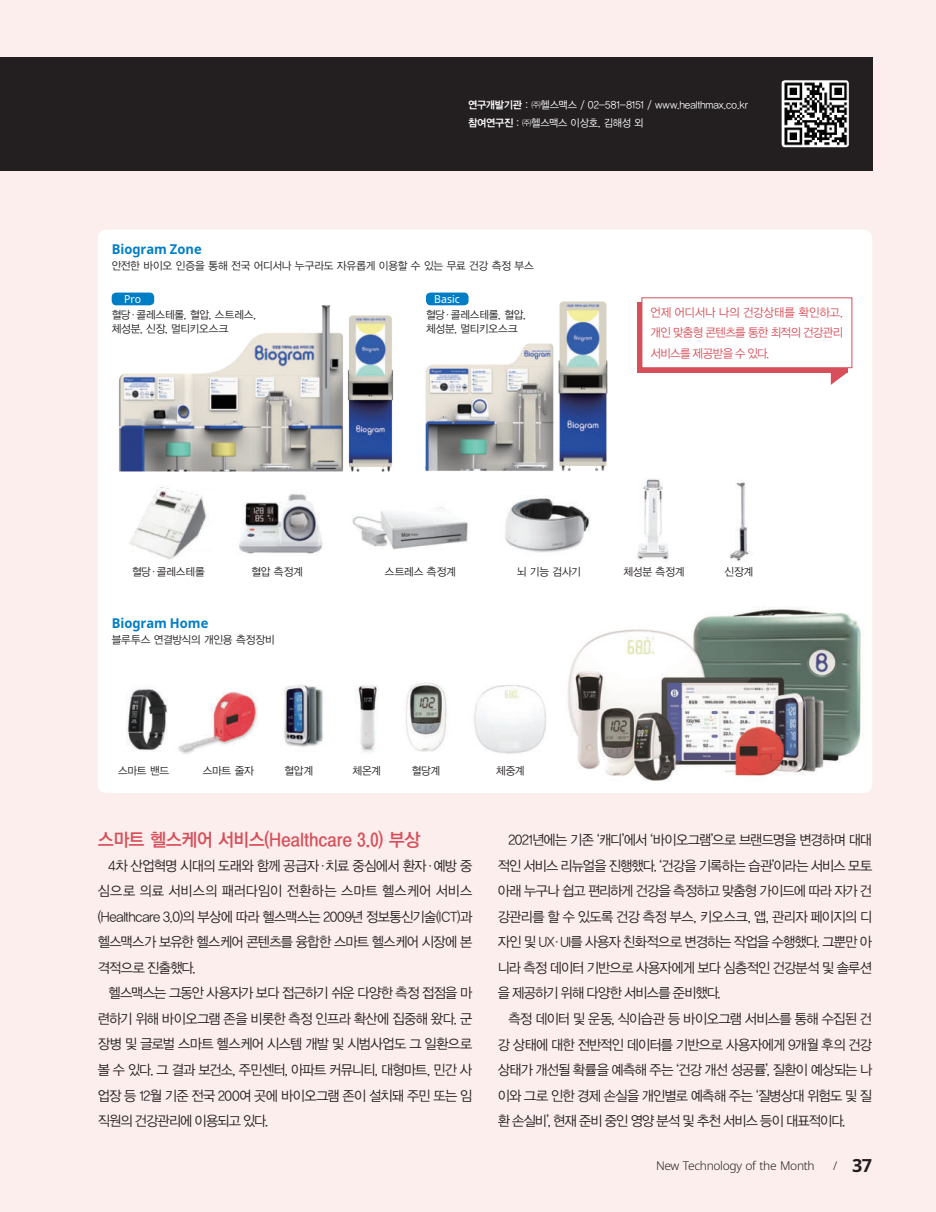
<style>
.page{position:relative;width:936px;height:1212px;background:#fff}
.page>*{position:absolute;margin:0;border:0;box-sizing:border-box;transform-origin:0 0}
.t1{font:18px "YDVYGO Std 54";letter-spacing:-.015em;color:#d74f5a}
.t2{font:13.95px/25.5px "YDVYGO Std 12";letter-spacing:-.05em;color:#231f20;text-align:justify;scale:.95 1}
.t3{font:700 13.5px "Noto Sans";color:#007ec5;scale:.96 1}
.t4{font:12px/20.2px "YDVYGO Std 12";letter-spacing:-.04em;color:#d74f5a;text-align:justify;scale:.95 1}
.t5{font:300 12px "Noto Sans";letter-spacing:-.025em;color:#231f20}
.t6{font:10.95px/13.5px "YDVYGO Std 12";letter-spacing:-.015em;color:#231f20;scale:.96 1}
.t7{font:10.95px "Noto Sans";letter-spacing:.01em;color:#fff;scale:.96 1}
.t8{font:10.5px/17.7px "YDVYGO Std 12";letter-spacing:-.005em;color:#fff;scale:.96 1}
.s1{font-family:"YDVYGO Std 14"}
.s2{font-weight:700;font-size:18px}
</style>
<div class="page">
<div style="left:0;top:0;width:935px;height:1212px;background:#fceeec"></div>
<div style="left:0;top:57px;width:872px;height:113px;background:#231f20"></div>
<svg style="left:780px;top:79px;width:70px;height:69px"></svg>
<img style="left:783px;top:82px;width:64px;height:64px">
<div style="left:779px;top:78px;width:72px;height:72px;border:2px solid #231f20;border-radius:4px"></div>
<div style="left:98px;top:230px;width:774px;height:563px;background:#fff;border-radius:9px"></div>
<img style="left:114px;top:305px;width:280px;height:167px">
<div style="left:112px;top:293px;width:42px;height:12px;background:#007ec5;border-radius:4px"></div>
<img style="left:425px;top:292px;width:183px;height:179px">
<div style="left:426px;top:293px;width:42px;height:12px;background:#007ec5;border-radius:4px"></div>
<img style="left:126px;top:682px;width:421px;height:72px">
<div style="left:637px;top:302px;width:210px;height:70px;background:#d74f5a"></div>
<div style="left:642px;top:298px;width:209px;height:70px;background:#fff"></div>
<div style="left:641px;top:298px;width:211px;height:70px;border:1px solid #d74f5a"></div>
<svg style="left:830px;top:372px;width:17px;height:13px"></svg>
<img style="left:567px;top:607px;width:294px;height:174px">
<img style="left:238px;top:479px;width:515px;height:83px">
<img style="left:129px;top:487px;width:78px;height:73px">
<p class="t8" style="left:468px;top:96px;width:293px"><span class="s1">연구개발기관</span> : ㈜헬스맥스 / 02-581-8151 / www.healthmax.co.kr <span class="s1">참여연구진</span> : ㈜헬스맥스 이상호, 김해성 외</p>
<p class="t3" style="left:112px;top:244px;width:95px">Biogram Zone</p>
<p class="t6" style="left:112px;top:259px;width:441px">안전한 바이오 인증을 통해 전국 어디서나 누구라도 자유롭게 이용할 수 있는 무료 건강 측정 부스</p>
<p class="t7" style="left:124px;top:293px;width:19px">Pro</p>
<p class="t6" style="left:112px;top:308px;width:152px">혈당·콜레스테롤, 혈압, 스트레스, 체성분, 신장, 멀티키오스크</p>
<p class="t7" style="left:434px;top:293px;width:29px">Basic</p>
<p class="t6" style="left:426px;top:308px;width:105px">혈당·콜레스테롤, 혈압, 체성분, 멀티키오스크</p>
<p class="t4" style="left:650px;top:303px;width:204px">언제 어디서나 나의 건강상태를 확인하고, 개인 맞춤형 콘텐츠를 통한 최적의 건강관리 서비스를 제공받을 수 있다.</p>
<p class="t6" style="left:132px;top:565px;width:77px">혈당·콜레스테롤</p>
<p class="t6" style="left:251px;top:565px;width:55px">혈압 측정계</p>
<p class="t6" style="left:385px;top:565px;width:75px">스트레스 측정계</p>
<p class="t6" style="left:516px;top:565px;width:68px">뇌 기능 검사기</p>
<p class="t6" style="left:623px;top:565px;width:65px">체성분 측정계</p>
<p class="t6" style="left:724px;top:565px;width:31px">신장계</p>
<p class="t3" style="left:112px;top:618px;width:102px">Biogram Home</p>
<p class="t6" style="left:112px;top:633px;width:171px">블루투스 연결방식의 개인용 측정장비</p>
<p class="t6" style="left:118px;top:764px;width:55px">스마트 밴드</p>
<p class="t6" style="left:203px;top:764px;width:55px">스마트 줄자</p>
<p class="t6" style="left:284px;top:764px;width:31px">혈압계</p>
<p class="t6" style="left:352px;top:764px;width:31px">체온계</p>
<p class="t6" style="left:412px;top:764px;width:31px">혈당계</p>
<p class="t6" style="left:496px;top:764px;width:31px">체중계</p>
<p class="t1" style="left:98px;top:831px;width:324px">스마트 헬스케어 서비스(Healthcare 3.0) 부상</p>
<p class="t2" style="left:98px;top:853px;width:395px;text-indent:11px">4차 산업혁명 시대의 도래와 함께 공급자·치료 중심에서 환자·예방 중 심으로 의료 서비스의 패러다임이 전환하는 스마트 헬스케어 서비스 (Healthcare 3.0)의 부상에 따라 헬스맥스는 2009년 정보통신기술(ICT)과 헬스맥스가 보유한 헬스케어 콘텐츠를 융합한 스마트 헬스케어 시장에 본 격적으로 진출했다.</p>
<p class="t2" style="left:98px;top:981px;width:395px;text-indent:11px">헬스맥스는 그동안 사용자가 보다 접근하기 쉬운 다양한 측정 접점을 마 련하기 위해 바이오그램 존을 비롯한 측정 인프라 확산에 집중해 왔다. 군 장병 및 글로벌 스마트 헬스케어 시스템 개발 및 시범사업도 그 일환으로 볼 수 있다. 그 결과 보건소, 주민센터, 아파트 커뮤니티, 대형마트, 민간 사 업장 등 12월 기준 전국 200여 곳에 바이오그램 존이 설치돼 주민 또는 임 직원의 건강관리에 이용되고 있다.</p>
<p class="t2" style="left:497px;top:828px;width:395px;text-indent:11px">2021년에는 기존 ‘캐디’에서 ‘바이오그램’으로 브랜드명을 변경하며 대대 적인 서비스 리뉴얼을 진행했다. ‘건강을 기록하는 습관’이라는 서비스 모토 아래 누구나 쉽고 편리하게 건강을 측정하고 맞춤형 가이드에 따라 자가 건 강관리를 할 수 있도록 건강 측정 부스, 키오스크, 앱, 관리자 페이지의 디 자인 및 UX·UI를 사용자 친화적으로 변경하는 작업을 수행했다. 그뿐만 아 니라 측정 데이터 기반으로 사용자에게 보다 심층적인 건강분석 및 솔루션 을 제공하기 위해 다양한 서비스를 준비했다.</p>
<p class="t2" style="left:497px;top:1006px;width:395px;text-indent:11px">측정 데이터 및 운동, 식이습관 등 바이오그램 서비스를 통해 수집된 건 강 상태에 대한 전반적인 데이터를 기반으로 사용자에게 9개월 후의 건강 상태가 개선될 확률을 예측해 주는 ‘건강 개선 성공률’, 질환이 예상되는 나 이와 그로 인한 경제 손실을 개인별로 예측해 주는 ‘질병상대 위험도 및 질 환 손실비’, 현재 준비 중인 영양 분석 및 추천 서비스 등이 대표적이다.</p>
<p class="t5" style="left:656px;top:1161px;width:217px">New Technology of the Month / <span class="s2">37</span></p>
</div>
